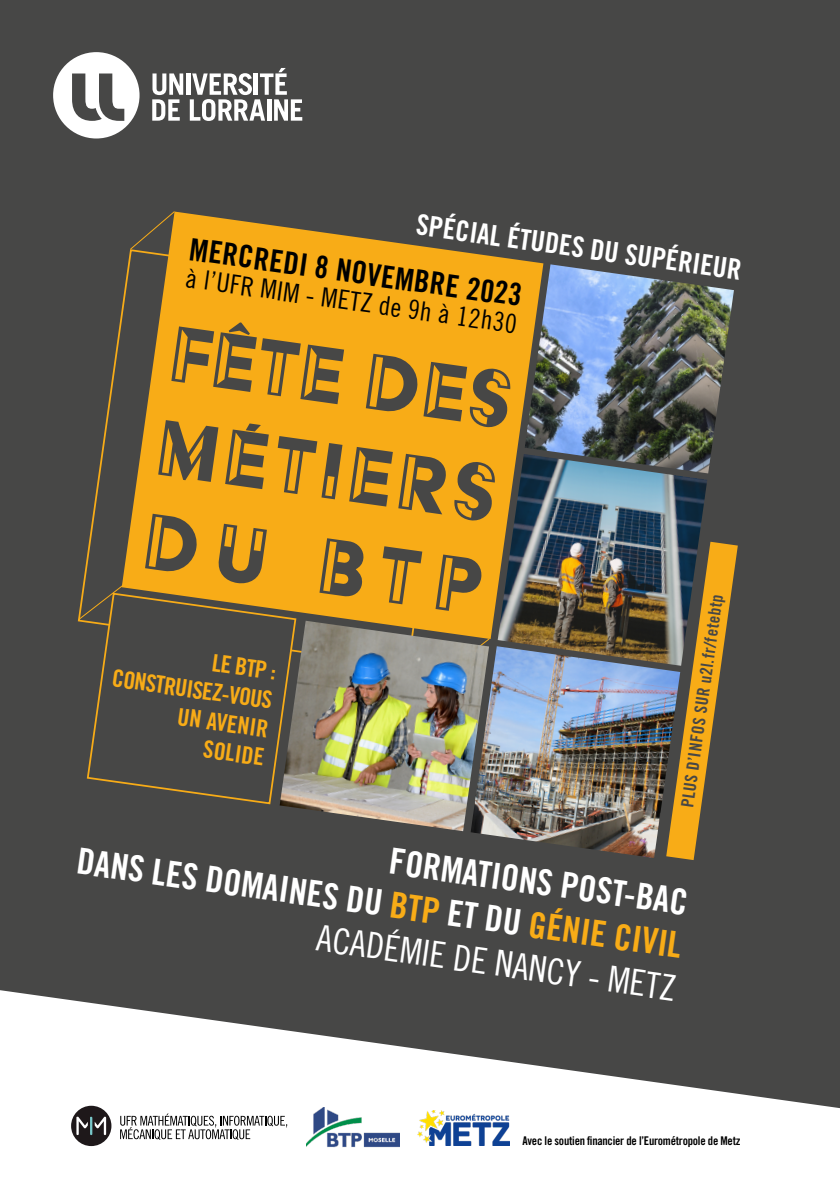
<style>
.page{position:relative;width:840px;height:1191px;background:#fff}
.page>*{position:absolute;margin:0;border:0;box-sizing:border-box;transform-origin:0 0}
.t1{font:91.6px/94.6px "Acier BAT Text Noir";color:#474746;text-align:justify}
.t2{font:36px "Trade Gothic LT Std Bd Cn 20";color:#fff}
.t3{font:36px "Trade Gothic LT Std Cn 18";color:#fff}
.t4{font:31px "Trade Gothic LT Std Bd Cn 20";color:#000}
.t5{font:28.4px "Trade Gothic LT Std Bd Cn 20";color:#fff}
.t6{font:26.6px "Trade Gothic LT Std Cn 18";color:#000}
.t7{font:24px/28.8px "Trade Gothic LT Std Bd Cn 20";color:#f8ac17;text-align:right}
.t8{font:17.2px "Trade Gothic LT Std Bd Cn 20";color:#474746}
.t9{font:12px "Trade Gothic LT Std Bd Cn 20";letter-spacing:-.02em;color:#000}
.s1{color:#f8ac17}
</style>
<div class="page">
<div style="left:0;top:0;width:839px;height:1191px;background:#474746"></div>
<img style="left:497px;top:473px;width:209px;height:173px">
<svg style="left:78px;top:308px;width:44px;height:315px"></svg>
<svg style="left:122px;top:212px;width:421px;height:427px;background:#dd9d1e"></svg>
<img style="left:524px;top:264px;width:209px;height:209px">
<svg style="left:77px;top:567px;width:69px;height:54px"></svg>
<img style="left:470px;top:646px;width:195px;height:212px">
<svg style="left:86px;top:591px;width:211px;height:214px"></svg>
<svg style="left:129px;top:211px;width:46px;height:39px"></svg>
<img style="left:279px;top:620px;width:210px;height:211px">
<svg style="left:665px;top:542px;width:72px;height:318px"></svg>
<hr style="left:186px;top:73px;width:4px;height:22px;background:#fff">
<svg style="left:152px;top:73px;width:31px;height:48px"></svg>
<svg style="left:190px;top:68px;width:112px;height:53px"></svg>
<svg style="left:53px;top:52px;width:86px;height:86px"></svg>
<svg style="left:0;top:990px;width:839px;height:201px;fill:#fff"></svg>
<img style="left:307px;top:1107px;width:92px;height:42px">
<img style="left:417px;top:1110px;width:92px;height:35px">
<svg style="left:120px;top:1113px;width:167px;height:26px;background:#bfbfbf"></svg>
<div style="left:71px;top:1105px;width:40px;height:41px;background:#1e181a;border-radius:50%"></div>
<svg style="left:76px;top:1116px;width:30px;height:19px"></svg>
<p class="t5" style="left:418px;top:207px;width:329px;rotate:8deg">SPÉCIAL ÉTUDES DU SUPÉRIEUR</p>
<p class="t4" style="left:192px;top:230px;width:337px;rotate:8deg">MERCREDI 8 NOVEMBRE 2023</p>
<p class="t6" style="left:188px;top:262px;width:335px;rotate:8deg">à l’UFR MIM - METZ de 9h à 12h30</p>
<h1 class="t1" style="left:177px;top:305px;width:347px;rotate:8deg">FÊTE DES MÉTIERS DU BTP</h1>
<p class="t8" style="left:676px;top:806px;width:216px;rotate:-82deg">PLUS D’INFOS SUR u2l.fr/fetebtp</p>
<p class="t7" style="left:118px;top:635px;width:163px;rotate:8deg">LE BTP :<br>CONSTRUISEZ-VOUS<br>UN AVENIR<br>SOLIDE</p>
<p class="t2" style="left:80px;top:838px;width:611px;rotate:8deg">DANS LES DOMAINES DU <span class="s1">BTP</span> ET DU <span class="s1">GÉNIE CIVIL</span></p>
<p class="t2" style="left:392px;top:839px;width:302px;rotate:8deg">FORMATIONS POST-BAC</p>
<p class="t3" style="left:320px;top:916px;width:363px;rotate:8deg">ACADÉMIE DE NANCY - METZ</p>
<p class="t9" style="left:522px;top:1133px;width:219px">Avec le soutien financier de l’Eurométropole de Metz</p>
</div>
